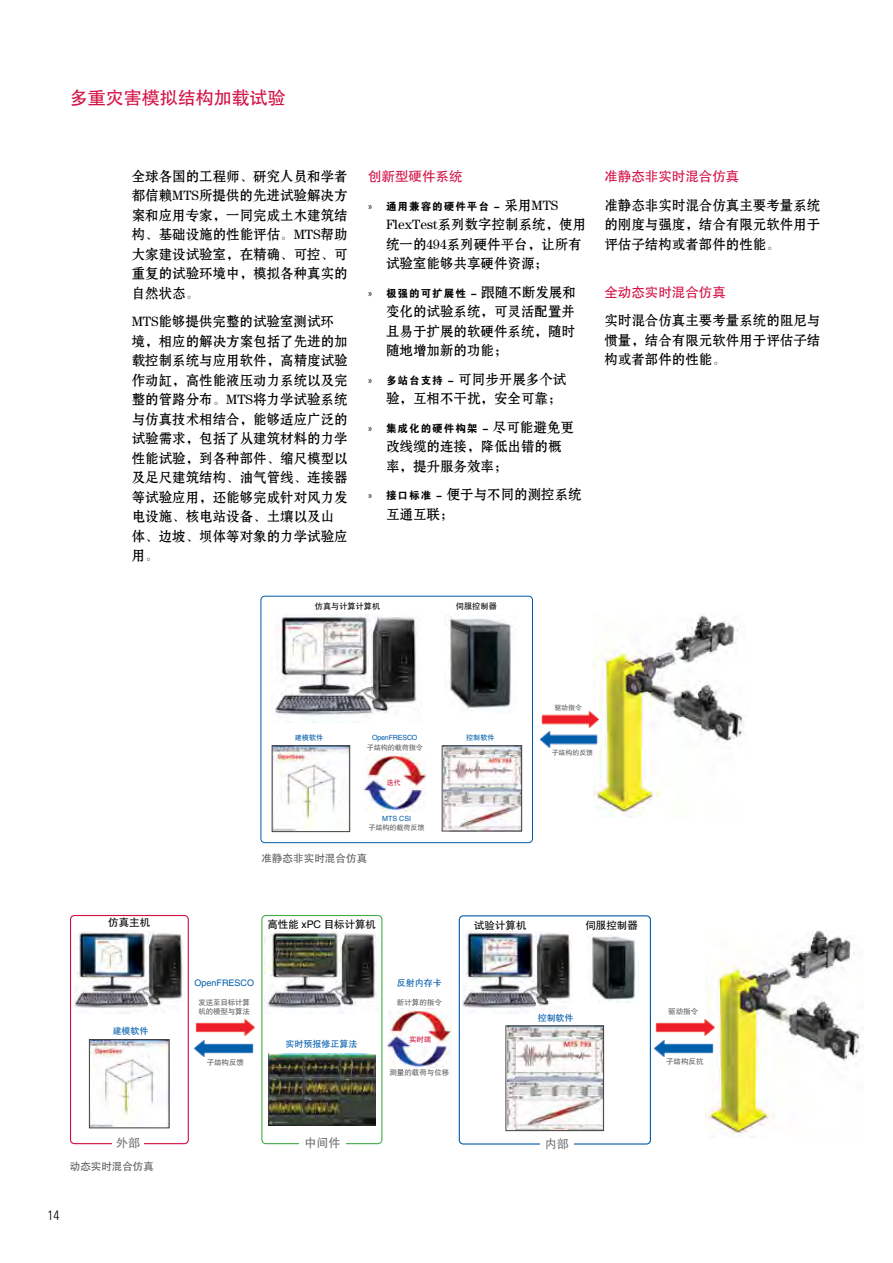
<style>
.page{position:relative;width:893px;height:1263px;background:#fff}
.page>*{position:absolute;margin:0;border:0;box-sizing:border-box;transform-origin:0 0}
.t1{font:18px "FZHTJW GB1 0";color:#d31245}
.t2{font:13.5px/19.5px "FZSHJW GB1 0";color:#000}
.t3{font:13.5px "FZHTJW GB1 0";color:#d31245}
.t4{font:300 condensed 13.5px "Univers LT Std";color:#000}
.t5{font:12px "FZHTJW GB1 0";color:#727476}
.t6{font:10.65px "FZHTJW GB1 0";color:#5f6062}
.t7{font:10.5px "FZDHTJW GB1 0";letter-spacing:.1em;color:#000}
.t8{font:10.5px "FZHTJW GB1 0";color:#000}
.t9{font:10.5px "FZHTJW GB1 0";color:#5f6062}
.t10{font:9px "FZHTJW GB1 0";color:#005cab}
.t11{font:8.1px "FZHTJW GB1 0";color:#000}
.t12{font:7.5px "FZHTJW GB1 0";color:#5f6062}
.t13{font:7.5px/9px "FZHTJW GB1 0";letter-spacing:-.02em;color:#5f6062}
.t14{font:7.5px "FZHTJW GB1 0";color:#ce1141}
.t15{font:7.2px "FZHTJW GB1 0";letter-spacing:-.02em;color:#5f6062}
.t16{font:7.2px "FZHTJW GB1 0";color:#005cab}
.t17{font:7.2px "FZHTJW GB1 0";letter-spacing:-.025em;color:#005cab}
.t18{font:6.9px "FZHTJW GB1 0";color:#5f6062}
.t19{font:6.9px "FZHTJW GB1 0";color:#ce1141}
.s1{font-family:"Univers";font-weight:300;font-stretch:condensed}
.s2{font-family:"FZSHJW GB1 0";font-size:13.5px}
.s3{font-family:"Univers";font-weight:300;font-stretch:condensed;font-size:10.5px}
.s4{font-family:"FZDHTJW GB1 0";font-size:10.5px}
</style>
<div class="page">
<div style="left:260px;top:596px;width:273px;height:247px;border:1px solid #005cab;border-radius:4px"></div>
<img style="left:594px;top:614px;width:150px;height:204px">
<img style="left:275px;top:614px;width:142px;height:108px">
<img style="left:274px;top:748px;width:74px;height:82px">
<div style="left:272px;top:746px;width:78px;height:86px;border:1px solid #414042"></div>
<img style="left:447px;top:615px;width:66px;height:98px">
<img style="left:444px;top:748px;width:76px;height:81px">
<img style="left:541px;top:711px;width:57px;height:16px">
<img style="left:540px;top:732px;width:59px;height:16px">
<img style="left:364px;top:753px;width:62px;height:58px">
<div style="left:261px;top:915px;width:121px;height:229px;border:1px solid #41ad49;border-radius:4px"></div>
<img style="left:706px;top:930px;width:154px;height:208px">
<div style="left:70px;top:915px;width:119px;height:229px;border:1px solid #ce1141;border-radius:4px"></div>
<img style="left:265px;top:931px;width:112px;height:82px">
<img style="left:74px;top:931px;width:109px;height:82px">
<img style="left:91px;top:1041px;width:76px;height:85px">
<div style="left:89px;top:1039px;width:80px;height:89px;border:1px solid #414042"></div>
<img style="left:269px;top:1053px;width:106px;height:72px">
<div style="left:459px;top:915px;width:192px;height:229px;border:1px solid #005cab;border-radius:4px"></div>
<img style="left:462px;top:931px;width:110px;height:82px">
<img style="left:590px;top:936px;width:49px;height:66px">
<img style="left:508px;top:1028px;width:94px;height:101px">
<div style="left:506px;top:1026px;width:98px;height:105px;border:1px solid #414042"></div>
<div style="left:299px;top:1138px;width:47px;height:13px;background:#fff"></div>
<div style="left:112px;top:1139px;width:32px;height:17px;background:#fff"></div>
<div style="left:540px;top:1139px;width:33px;height:15px;background:#fff"></div>
<img style="left:195px;top:1019px;width:59px;height:17px">
<img style="left:195px;top:1040px;width:59px;height:16px">
<img style="left:655px;top:1019px;width:59px;height:17px">
<img style="left:655px;top:1040px;width:60px;height:16px">
<img style="left:387px;top:1008px;width:64px;height:60px">
<h1 class="t1" style="left:70px;top:88px;width:218px">多重灾害模拟结构加载试验</h1>
<p class="t2" style="left:132px;top:167px;width:217px;text-align:justify">全球各国的工程师、研究人员和学者都信赖MTS所提供的先进试验解决方案和应用专家，一同完成土木建筑结构、基础设施的性能评估。MTS帮助大家建设试验室，在精确、可控、可重复的试验环境中，模拟各种真实的自然状态。</p>
<p class="t2" style="left:132px;top:312px;width:217px">MTS能够提供完整的试验室测试环境，相应的解决方案包括了先进的加载控制系统与应用软件，高精度试验作动缸，高性能液压动力系统以及完整的管路分布。MTS将力学试验系统与仿真技术相结合，能够适应广泛的试验需求，包括了从建筑材料的力学性能试验，到各种部件、缩尺模型以及足尺建筑结构、油气管线、连接器等试验应用，还能够完成针对风力发电设施、核电站设备、土壤以及山体、边坡、坝体等对象的力学试验应用。</p>
<p class="t3" style="left:368px;top:169px;width:96px">创新型硬件系统</p>
<p class="t7" style="left:368px;top:200px;width:192px"><span class="s1">»</span> 通用兼容的硬件平台 - <span class="s2">采用MTS</span></p>
<p class="t2" style="left:386px;top:215px;width:202px">FlexTest系列数字控制系统，使用统一的494系列硬件平台，让所有试验室能够共享硬件资源；</p>
<p class="t7" style="left:368px;top:287px;width:209px"><span class="s1">»</span> 极强的可扩展性 - <span class="s2">跟随不断发展和</span></p>
<p class="t2" style="left:386px;top:302px;width:190px;text-align:justify">变化的试验系统，可灵活配置并且易于扩展的软硬件系统，随时随地增加新的功能；</p>
<p class="t2" style="left:386px;top:370px;width:182px;text-indent:-18px"><span class="s3">»</span> <span class="s4">多站台支持 -</span> 可同步开展多个试验，互相不干扰，安全可靠；</p>
<p class="t7" style="left:368px;top:422px;width:207px"><span class="s1">»</span> 集成化的硬件构架 - <span class="s2">尽可能避免更</span></p>
<p class="t2" style="left:386px;top:437px;width:177px">改线缆的连接，降低出错的概率，提升服务效率；</p>
<p class="t2" style="left:386px;top:485px;width:197px;text-indent:-18px"><span class="s3">»</span> <span class="s4">接口标准 -</span> 便于与不同的测控系统互通互联；</p>
<p class="t11" style="left:315px;top:602px;width:67px">仿真与计算计算机</p>
<p class="t11" style="left:456px;top:602px;width:43px">伺服控制器</p>
<p class="t3" style="left:604px;top:169px;width:136px">准静态非实时混合仿真</p>
<p class="t2" style="left:604px;top:196px;width:217px;text-align:justify">准静态非实时混合仿真主要考量系统的刚度与强度，结合有限元软件用于评估子结构或者部件的性能。</p>
<p class="t3" style="left:604px;top:284px;width:123px">全动态实时混合仿真</p>
<p class="t2" style="left:604px;top:311px;width:217px;text-align:justify">实时混合仿真主要考量系统的阻尼与惯量，结合有限元软件用于评估子结构或者部件的性能。</p>
<p class="t8" style="left:108px;top:917px;width:43px">仿真主机</p>
<p class="t10" style="left:113px;top:1026px;width:37px">建模软件</p>
<p class="t16" style="left:295px;top:733px;width:30px">建模软件</p>
<p class="t16" style="left:466px;top:733px;width:30px">控制软件</p>
<p class="t17" style="left:372px;top:734px;width:47px">OpenFRESCO</p>
<p class="t15" style="left:367px;top:743px;width:58px">子结构的载荷指令</p>
<p class="t19" style="left:387px;top:778px;width:15px">迭代</p>
<p class="t16" style="left:382px;top:814px;width:30px">MTS CSI</p>
<p class="t15" style="left:369px;top:823px;width:58px">子结构的载荷反馈</p>
<p class="t6" style="left:261px;top:853px;width:108px">准静态非实时混合仿真</p>
<p class="t18" style="left:554px;top:703px;width:29px">驱动指令</p>
<p class="t18" style="left:552px;top:749px;width:43px">子结构的反馈</p>
<p class="t8" style="left:268px;top:918px;width:110px">高性能 xPC 目标计算机</p>
<p class="t10" style="left:195px;top:978px;width:61px">OpenFRESCO</p>
<p class="t13" style="left:198px;top:998px;width:53px">发送至目标计算机的模型与算法</p>
<p class="t12" style="left:207px;top:1058px;width:38px">子结构反馈</p>
<p class="t10" style="left:286px;top:1039px;width:73px">实时预报修正算法</p>
<p class="t10" style="left:397px;top:978px;width:46px">反射内存卡</p>
<p class="t12" style="left:397px;top:998px;width:46px">新计算的指令</p>
<p class="t14" style="left:409px;top:1035px;width:24px">实时端</p>
<p class="t12" style="left:389px;top:1068px;width:61px">测量的载荷与位移</p>
<p class="t8" style="left:474px;top:919px;width:54px">试验计算机</p>
<p class="t8" style="left:585px;top:920px;width:54px">伺服控制器</p>
<p class="t10" style="left:538px;top:1012px;width:37px">控制软件</p>
<p class="t5" style="left:116px;top:1136px;width:25px">外部</p>
<p class="t5" style="left:305px;top:1136px;width:37px">中间件</p>
<p class="t5" style="left:545px;top:1137px;width:25px">内部</p>
<p class="t9" style="left:70px;top:1161px;width:86px">动态实时混合仿真</p>
<p class="t4" style="left:48px;top:1207px;width:13px">14</p>
<p class="t12" style="left:668px;top:1007px;width:31px">驱动指令</p>
<p class="t12" style="left:666px;top:1057px;width:39px">子结构反抗</p>
</div>
